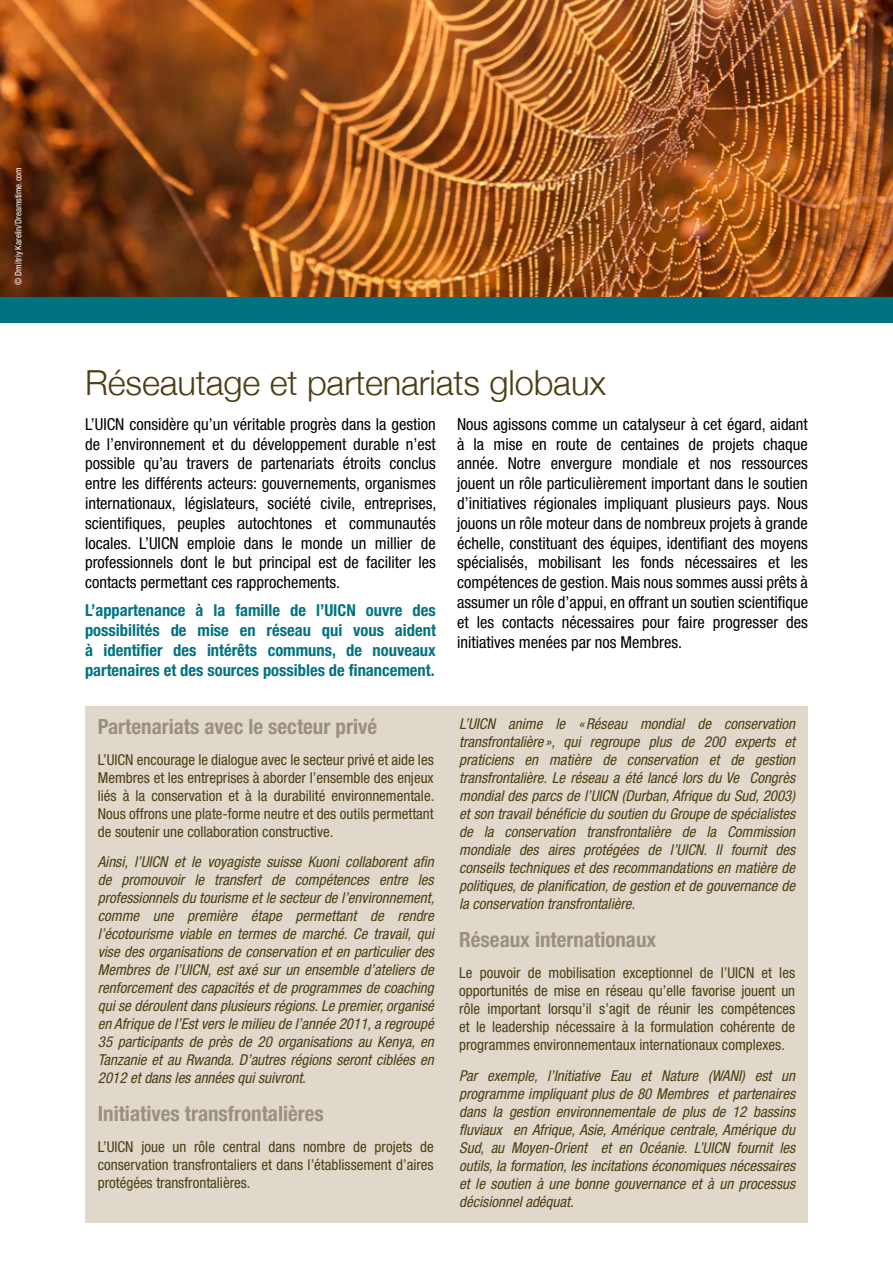
<style>
.page{position:relative;width:893px;height:1263px;background:#fff}
.page>*{position:absolute;margin:0;border:0;box-sizing:border-box;transform-origin:0 0}
.t1{font:300 34.5px "Helvetica Neue";letter-spacing:-.005em;color:#4c3e12}
.t2{font:700 condensed 21px "Helvetica Neue";color:#9b907c}
.t3{font:condensed 16.5px/19.8px "Helvetica Neue";color:#000;text-align:justify}
.t4{font:700 condensed 16.5px/19.8px "Helvetica Neue";color:#007381;text-align:justify}
.t5{font:italic condensed 15px/18px "Helvetica Neue";color:#4c3e12;text-align:justify}
.t6{font:condensed 15px/18px "Helvetica Neue";color:#4c3e12;text-align:justify}
.t7{font:condensed 9px "Helvetica Neue";color:#fff}
</style>
<div class="page">
<div style="left:85px;top:706px;width:723px;height:517px;background:#dfd8cb"></div>
<img style="left:0;top:0;width:893px;height:298px">
<div style="left:0;top:298px;width:893px;height:25px;background:#007381"></div>
<p class="t7" style="left:13px;top:285px;width:119px;rotate:-90deg">© Dmitriy Karelin/Dreamstime.com</p>
<h1 class="t1" style="left:85px;top:361px;width:522px">Réseautage et partenariats globaux</h1>
<p class="t3" style="left:85px;top:414px;width:353px">L’UICN considère qu’un véritable progrès dans la gestion de l’environnement et du développement durable n’est possible qu’au travers de partenariats étroits conclus entre les différents acteurs: gouvernements, organismes internationaux, législateurs, société civile, entreprises, scientifiques, peuples autochtones et communautés locales. L’UICN emploie dans le monde un millier de professionnels dont le but principal est de faciliter les contacts permettant ces rapprochements.</p>
<p class="t4" style="left:85px;top:600px;width:352px">L’appartenance à la famille de l’UICN ouvre des possibilités de mise en réseau qui vous aident à identifier des intérêts communs, de nouveaux partenaires et des sources possibles de financement.</p>
<h2 class="t2" style="left:98px;top:714px;width:281px">Partenariats avec le secteur privé</h2>
<p class="t6" style="left:98px;top:750px;width:338px">L’UICN encourage le dialogue avec le secteur privé et aide les Membres et les entreprises à aborder l’ensemble des enjeux liés à la conservation et à la durabilité environnementale.<br>Nous offrons une plate-forme neutre et des outils permettant de soutenir une collaboration constructive.</p>
<p class="t5" style="left:98px;top:853px;width:338px">Ainsi, l’UICN et le voyagiste suisse Kuoni collaborent afin de promouvoir le transfert de compétences entre les professionnels du tourisme et le secteur de l’environnement, comme une première étape permettant de rendre l’écotourisme viable en termes de marché. Ce travail, qui vise des organisations de conservation et en particulier des Membres de l’UICN, est axé sur un ensemble d’ateliers de renforcement des capacités et de programmes de coaching qui se déroulent dans plusieurs régions. Le premier, organisé en Afrique de l’Est vers le milieu de l’année 2011, a regroupé 35 participants de près de 20 organisations au Kenya, en Tanzanie et au Rwanda. D’autres régions seront ciblées en 2012 et dans les années qui suivront.</p>
<h2 class="t2" style="left:98px;top:1101px;width:228px">Initiatives transfrontalières</h2>
<p class="t6" style="left:98px;top:1138px;width:337px">L’UICN joue un rôle central dans nombre de projets de conservation transfrontaliers et dans l’établissement d’aires protégées transfrontalières.</p>
<p class="t3" style="left:457px;top:414px;width:352px">Nous agissons comme un catalyseur à cet égard, aidant à la mise en route de centaines de projets chaque année. Notre envergure mondiale et nos ressources jouent un rôle particulièrement important dans le soutien d’initiatives régionales impliquant plusieurs pays. Nous jouons un rôle moteur dans de nombreux projets à grande échelle, constituant des équipes, identifiant des moyens spécialisés, mobilisant les fonds nécessaires et les compétences de gestion. Mais nous sommes aussi prêts à assumer un rôle d’appui, en offrant un soutien scientifique et les contacts nécessaires pour faire progresser des initiatives menées par nos Membres.</p>
<p class="t5" style="left:459px;top:715px;width:337px">L’UICN anime le «Réseau mondial de conservation transfrontalière », qui regroupe plus de 200 experts et praticiens en matière de conservation et de gestion transfrontalière. Le réseau a été lancé lors du Ve Congrès mondial des parcs de l’UICN (Durban, Afrique du Sud, 2003) et son travail bénéficie du soutien du Groupe de spécialistes de la conservation transfrontalière de la Commission mondiale des aires protégées de l’UICN. Il fournit des conseils techniques et des recommandations en matière de politiques, de planification, de gestion et de gouvernance de la conservation transfrontalière.</p>
<h2 class="t2" style="left:459px;top:927px;width:199px">Réseaux internationaux</h2>
<p class="t6" style="left:459px;top:963px;width:337px">Le pouvoir de mobilisation exceptionnel de l’UICN et les opportunités de mise en réseau qu’elle favorise jouent un rôle important lorsqu’il s’agit de réunir les compétences et le leadership nécessaire à la formulation cohérente de programmes environnementaux internationaux complexes.</p>
<p class="t5" style="left:459px;top:1066px;width:337px">Par exemple, l’Initiative Eau et Nature (WANI) est un programme impliquant plus de 80 Membres et partenaires dans la gestion environnementale de plus de 12 bassins fluviaux en Afrique, Asie, Amérique centrale, Amérique du Sud, au Moyen-Orient et en Océanie. L’UICN fournit les outils, la formation, les incitations économiques nécessaires et le soutien à une bonne gouvernance et à un processus décisionnel adéquat.</p>
</div>
